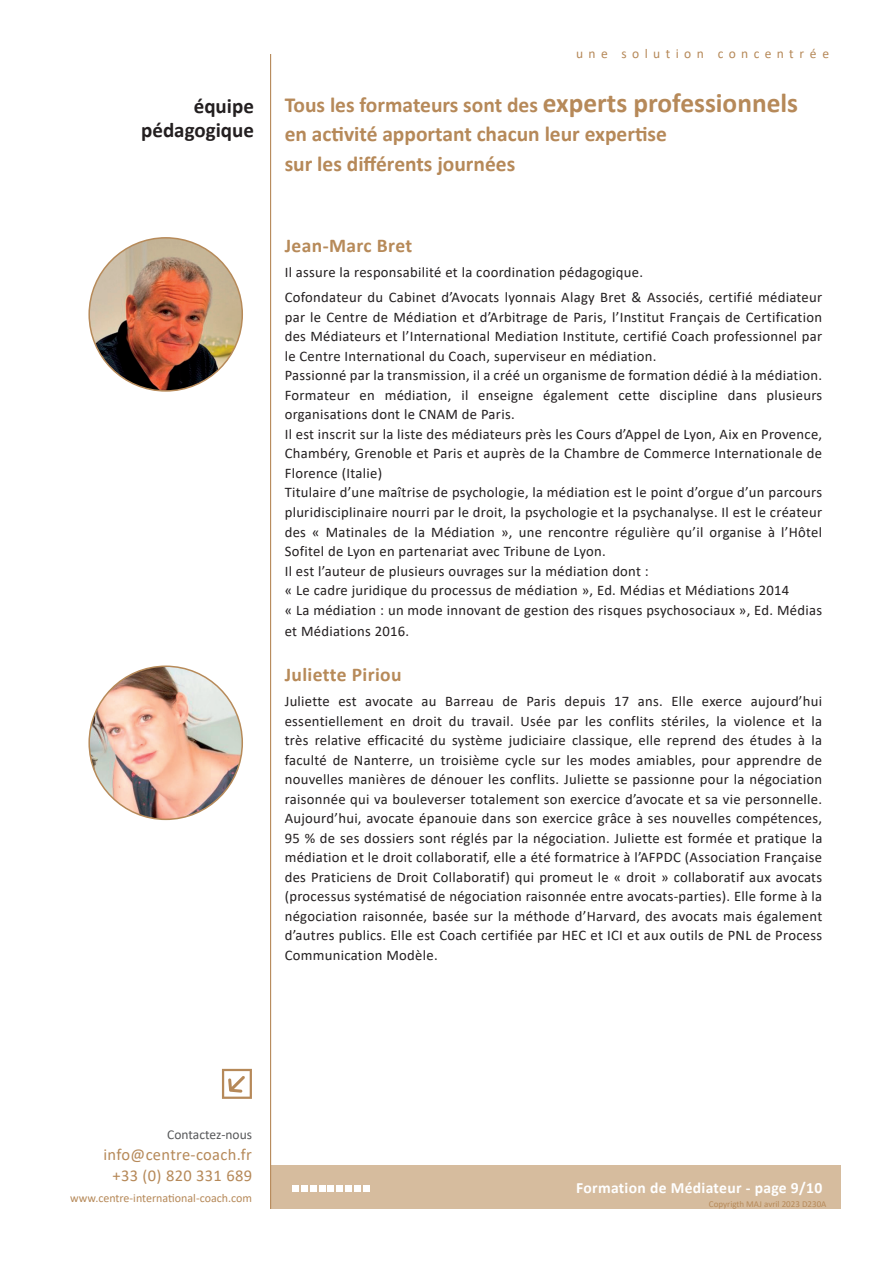
<style>
.page{position:relative;width:893px;height:1263px;background:#fff}
.page>*{position:absolute;margin:0;border:0;box-sizing:border-box;transform-origin:0 0}
.t1{font:700 21.45px/29.2px "Calibri";color:#b68959}
.t2{font:700 21px/24px "Calibri";color:#231f20;text-align:right}
.t3{font:700 19.5px "Calibri";letter-spacing:.02em;color:#b78a59}
.t4{font:16.5px/21px "Calibri";letter-spacing:.02em;color:#b68959;text-align:center}
.t5{font:700 15.6px "Calibri";letter-spacing:.02em;color:#fff}
.t6{font:14.7px/19.5px "Calibri";letter-spacing:.02em;color:#231f20}
.t7{font:13.5px "Calibri";letter-spacing:.4em;color:#b68959}
.t8{font:13.5px "Calibri";color:#57585a}
.t9{font:12px "Calibri";color:#b68959}
.t10{font:9px "Calibri";color:#b68959}
.s1{font-size:27.3px}
</style>
<div class="page">
<div style="left:271px;top:1166px;width:569px;height:43px;background:#d6bc9e"></div>
<div style="left:363px;top:1185px;width:7px;height:7px;background:#fff"></div>
<div style="left:354px;top:1185px;width:7px;height:7px;background:#fff"></div>
<div style="left:346px;top:1185px;width:6px;height:7px;background:#fff"></div>
<div style="left:337px;top:1185px;width:6px;height:7px;background:#fff"></div>
<div style="left:328px;top:1185px;width:6px;height:7px;background:#fff"></div>
<div style="left:319px;top:1185px;width:6px;height:7px;background:#fff"></div>
<div style="left:310px;top:1185px;width:6px;height:7px;background:#fff"></div>
<div style="left:301px;top:1185px;width:6px;height:7px;background:#fff"></div>
<div style="left:292px;top:1185px;width:7px;height:7px;background:#fff"></div>
<hr style="left:270px;top:54px;width:1px;height:1155px;background:#b68959">
<svg style="left:222px;top:1069px;width:30px;height:30px"></svg>
<img style="left:89px;top:238px;width:153px;height:153px;border-radius:50%">
<img style="left:89px;top:666px;width:153px;height:153px;border-radius:50%">
<h2 class="t2" style="left:141px;top:94px;width:114px">équipe pédagogique</h2>
<p class="t7" style="left:576px;top:44px;width:255px">une solution concentrée</p>
<h1 class="t1" style="left:285px;top:90px;width:515px">Tous les formateurs sont des <span class="s1">experts professionnels </span>en activité apportant chacun leur expertise<br>sur les différents journées</h1>
<h3 class="t3" style="left:285px;top:232px;width:129px">Jean-Marc Bret</h3>
<p class="t6" style="left:285px;top:259px;width:539px;line-height:25px">Il assure la responsabilité et la coordination pédagogique.<br>Cofondateur du Cabinet d’Avocats lyonnais Alagy Bret &amp; Associés, certifié médiateur</p>
<p class="t6" style="left:285px;top:307px;width:539px">par le Centre de Médiation et d’Arbitrage de Paris, l’Institut Français de Certification des Médiateurs et l’International Mediation Institute, certifié Coach professionnel par le Centre International du Coach, superviseur en médiation.<br>Passionné par la transmission, il a créé un organisme de formation dédié à la médiation.<br>Formateur en médiation, il enseigne également cette discipline dans plusieurs organisations dont le CNAM de Paris.<br>Il est inscrit sur la liste des médiateurs près les Cours d’Appel de Lyon, Aix en Provence, Chambéry, Grenoble et Paris et auprès de la Chambre de Commerce Internationale de Florence (Italie)<br>Titulaire d’une maîtrise de psychologie, la médiation est le point d’orgue d’un parcours pluridisciplinaire nourri par le droit, la psychologie et la psychanalyse. Il est le créateur des « Matinales de la Médiation », une rencontre régulière qu’il organise à l’Hôtel Sofitel de Lyon en partenariat avec Tribune de Lyon.<br>Il est l’auteur de plusieurs ouvrages sur la médiation dont :<br>« Le cadre juridique du processus de médiation », Ed. Médias et Médiations 2014<br>« La médiation : un mode innovant de gestion des risques psychosociaux », Ed. Médias</p>
<p class="t6" style="left:285px;top:621px;width:126px">et Médiations 2016.</p>
<h3 class="t3" style="left:285px;top:661px;width:118px">Juliette Piriou</h3>
<p class="t6" style="left:285px;top:691px;width:539px;text-align:justify">Juliette est avocate au Barreau de Paris depuis 17 ans. Elle exerce aujourd’hui essentiellement en droit du travail. Usée par les conflits stériles, la violence et la très relative efficacité du système judiciaire classique, elle reprend des études à la faculté de Nanterre, un troisième cycle sur les modes amiables, pour apprendre de nouvelles manières de dénouer les conflits. Juliette se passionne pour la négociation raisonnée qui va bouleverser totalement son exercice d’avocate et sa vie personnelle.<br>Aujourd’hui, avocate épanouie dans son exercice grâce à ses nouvelles compétences, 95 % de ses dossiers sont réglés par la négociation. Juliette est formée et pratique la médiation et le droit collaboratif, elle a été formatrice à l’AFPDC (Association Française des Praticiens de Droit Collaboratif) qui promeut le « droit » collaboratif aux avocats (processus systématisé de négociation raisonnée entre avocats-parties). Elle forme à la négociation raisonnée, basée sur la méthode d’Harvard, des avocats mais également d’autres publics. Elle est Coach certifiée par HEC et ICI et aux outils de PNL de Process Communication Modèle.</p>
<p class="t8" style="left:167px;top:1125px;width:86px">Contactez-nous</p>
<p class="t4" style="left:104px;top:1143px;width:150px">info@centre-coach.fr +33 (0) 820 331 689</p>
<p class="t9" style="left:70px;top:1189px;width:183px">www.centre-international-coach.com</p>
<p class="t5" style="left:576px;top:1177px;width:248px">Formation de Médiateur - page 9/10</p>
<p class="t10" style="left:709px;top:1198px;width:119px">Copyrigth MAJ avril 2023 D230A</p>
</div>
